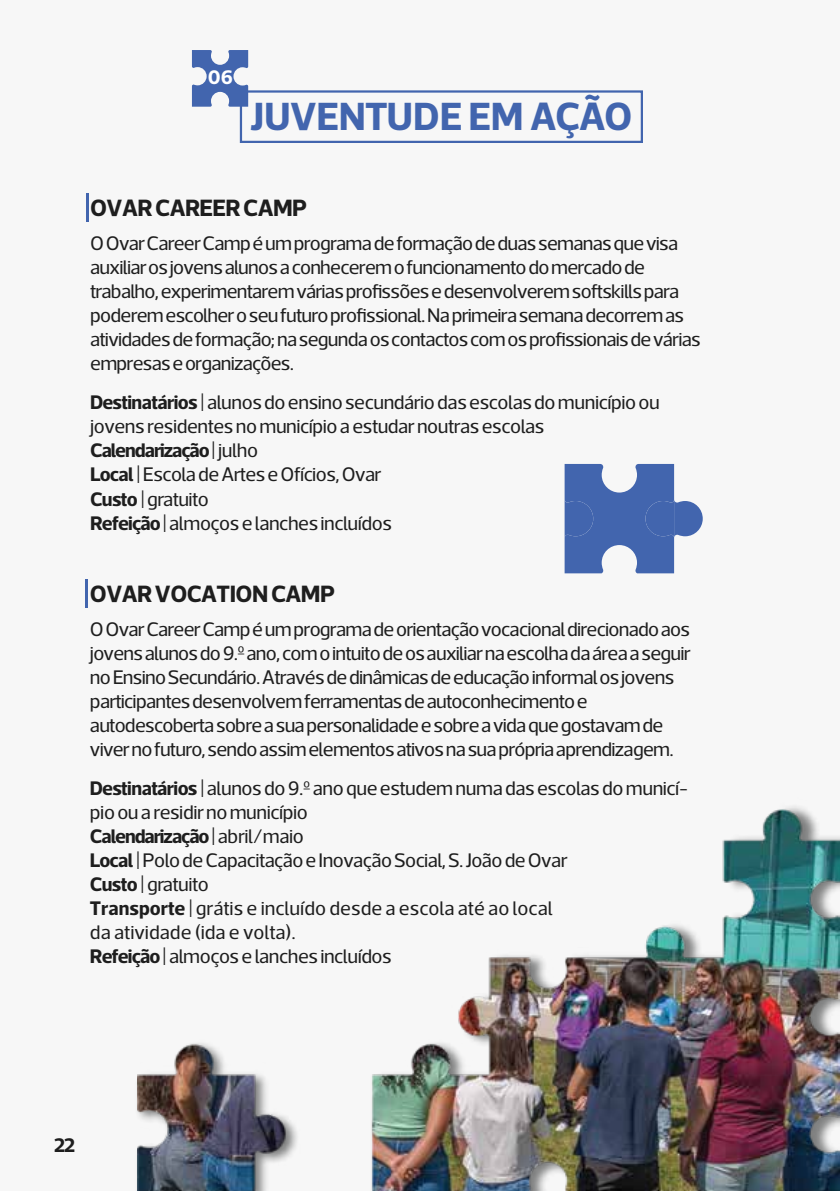
<style>
.page{position:relative;width:840px;height:1191px;background:#fff}
.page>*{position:absolute;margin:0;border:0;box-sizing:border-box;transform-origin:0 0}
.t1{font:700 40px "Acto";letter-spacing:-.01em;color:#4265ae}
.t2{font:700 24px "Acto";letter-spacing:-.025em;color:#1e1e1e}
.t3{font:20px/24px "Acto";letter-spacing:-.035em;color:#1e1e1e}
.t4{font:700 20px "Acto";color:#fff}
.t5{font:700 20px "Acto";color:#1e1e1e}
.s1{font-weight:700}
</style>
<div class="page">
<div style="left:0;top:0;width:839px;height:1191px;background:#f7f7f7"></div>
<hr style="left:86px;top:193px;width:2px;height:29px;background:#4265ae">
<hr style="left:86px;top:579px;width:2px;height:29px;background:#4265ae">
<img style="left:137px;top:810px;width:702px;height:381px">
<svg style="left:564px;top:464px;width:138px;height:109px"></svg>
<div style="left:240px;top:90px;width:402px;height:53px;border:2px solid #4265ae"></div>
<svg style="left:192px;top:50px;width:56px;height:57px"></svg>
<p class="t4" style="left:208px;top:65px;width:27px">06</p>
<h1 class="t1" style="left:250px;top:92px;width:383px">JUVENTUDE EM AÇÃO</h1>
<p class="t2" style="left:90px;top:193px;width:218px">OVAR CAREER CAMP</p>
<p class="t3" style="left:90px;top:231px;width:611px">O Ovar Career Camp é um programa de formação de duas semanas que visa auxiliar os jovens alunos a conhecerem o funcionamento do mercado de trabalho, experimentarem várias profissões e desenvolverem softskills para poderem escolher o seu futuro profissional. Na primeira semana decorrem as atividades de formação; na segunda os contactos com os profissionais de várias empresas e organizações.</p>
<p class="t3" style="left:90px;top:390px;width:570px"><span class="s1">Destinatários</span> |alunos do ensino secundário das escolas do município ou jovens residentes no município a estudar noutras escolas <span class="s1">Calendarização</span>| julho<br><span class="s1">Local</span> |Escola de Artes e Ofícios, Ovar<br><span class="s1">Custo</span> |gratuito<br><span class="s1">Refeição</span>|almoços e lanches incluídos</p>
<p class="t2" style="left:90px;top:579px;width:246px">OVAR VOCATION CAMP</p>
<p class="t3" style="left:90px;top:617px;width:601px">O Ovar Career Camp é um programa de orientação vocacional direcionado aos jovens alunos do 9.º ano, com o intuito de os auxiliar na escolha da área a seguir no Ensino Secundário. Através de dinâmicas de educação informal os jovens participantes desenvolvem ferramentas de autoconhecimento e autodescoberta sobre a sua personalidade e sobre a vida que gostavam de viver no futuro, sendo assim elementos ativos na sua própria aprendizagem.</p>
<p class="t3" style="left:90px;top:776px;width:599px"><span class="s1">Destinatários</span> |alunos do 9.º ano que estudem numa das escolas do municí&shy;pio ou a residir no município<br><span class="s1">Calendarização</span>| abril/maio<br><span class="s1">Local</span> |Polo de Capacitação e Inovação Social, S. João de Ovar<br><span class="s1">Custo</span> |gratuito<br><span class="s1">Transporte</span> | grátis e incluído desde a escola até ao local<br>da atividade (ida e volta).<br><span class="s1">Refeição</span>|almoços e lanches incluídos</p>
<p class="t5" style="left:54px;top:1133px;width:22px">22</p>
</div>
